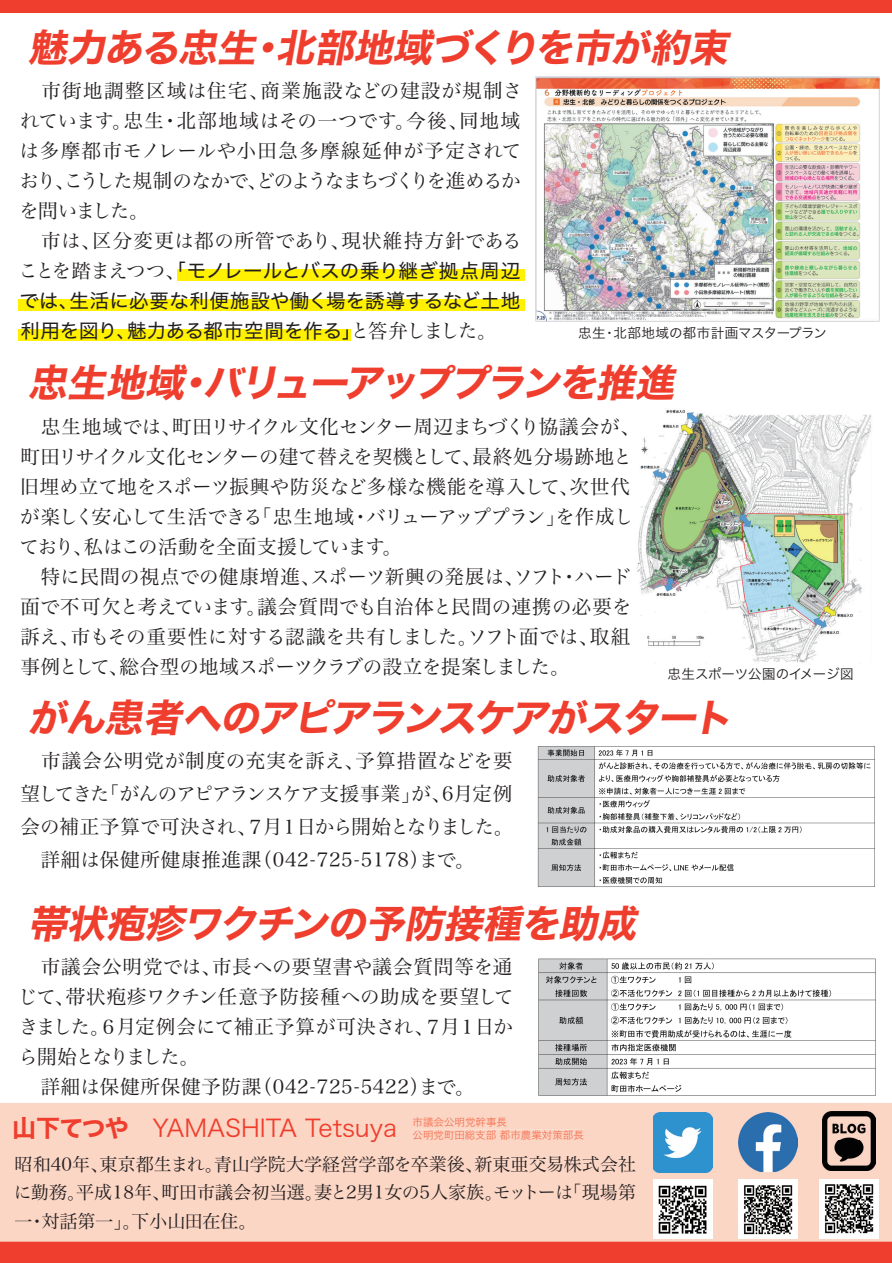
<style>
.page{position:relative;width:892px;height:1263px;background:#fff}
.page>*{position:absolute;margin:0;border:0;box-sizing:border-box;transform-origin:0 0}
.t1{font:italic 38.4px "Hiragino Sans W7";color:#ef3e2e}
.t2{font:24px "Hiragino Sans W3";color:#ef3e2e}
.t3{font:19.5px/30px "Hira Min Pro N W3";letter-spacing:.005em;color:#231f20}
.t4{font:19.5px/30px "Hira Min Pro N W3";letter-spacing:.025em;color:#231f20}
.t5{font:19.5px/30px "Hira Min Pro N W3";letter-spacing:.04em;color:#231f20}
.t6{font:19.5px/30px "Hiragino Sans W4";letter-spacing:.01em;color:#231f20;text-align:justify}
.t7{font:18px/28.5px "Hira Min Pro W3";color:#231f20;text-align:justify}
.t8{font:13.5px "Hiragino Sans W3";letter-spacing:.01em;color:#231f20}
.t9{font:13.5px "Hiragino Sans W3";letter-spacing:-.015em;color:#231f20}
.t10{font:10.5px/12.6px "Hiragino Sans W3";color:#f37254}
.s1{font-family:"Hira Min Pro N W3"}
.s2{font-family:"Hiragino Sans W7"}
</style>
<div class="page">
<div style="left:0;top:0;width:891px;height:13px;background:#ef3e2e"></div>
<div style="left:0;top:1242px;width:891px;height:21px;background:#ef3e2e"></div>
<div style="left:0;top:1103px;width:891px;height:139px;background:#fcd6c5"></div>
<img style="left:653px;top:1113px;width:59px;height:59px">
<img style="left:653px;top:1179px;width:59px;height:60px">
<img style="left:738px;top:1179px;width:59px;height:60px">
<img style="left:822px;top:1111px;width:53px;height:60px">
<img style="left:819px;top:1179px;width:59px;height:60px">
<div style="left:413px;top:1117px;width:93px;height:10px;background:#fcd6c5"></div>
<div style="left:413px;top:1130px;width:170px;height:9px;background:#fcd6c5"></div>
<img style="left:738px;top:1112px;width:59px;height:60px">
<div style="left:18px;top:329px;width:333px;height:12px;background:#fff101"></div>
<div style="left:18px;top:299px;width:507px;height:12px;background:#fff101"></div>
<div style="left:177px;top:269px;width:348px;height:12px;background:#fff101"></div>
<img style="left:538px;top:958px;width:338px;height:138px">
<img style="left:537px;top:746px;width:338px;height:141px">
<img style="left:636px;top:409px;width:236px;height:254px">
<img style="left:535px;top:76px;width:344px;height:245px">
<h1 class="t1" style="left:28px;top:18px;width:712px">魅力ある忠生・北部地域づくりを市が約束</h1>
<p class="t4" style="left:19px;top:74px;width:504px">　市街地調整区域は住宅、商業施設などの建設が規制されています。忠生・北部地域はその一つです。今後、同地域は多摩都市モノレールや小田急多摩線延伸が予定されており、こうした規制のなかで、どのようなまちづくりを進めるかを問いました。<br>　市は、区分変更は都の所管であり、現状維持方針である</p>
<p class="t6" style="left:19px;top:254px;width:503px"><span class="s1">ことを踏まえつつ、</span>「モノレールとバスの乗り継ぎ拠点周辺では、生活に必要な利便施設や働く場を誘導するなど土地利用を図り、魅力ある都市空間を作る」<span class="s1">と答弁しました。</span></p>
<p class="t8" style="left:578px;top:321px;width:264px">忠生・北部地域の都市計画マスタープラン　</p>
<h1 class="t1" style="left:28px;top:352px;width:658px">忠生地域・バリューアッププランを推進</h1>
<p class="t3" style="left:19px;top:410px;width:622px">　忠生地域では、町田リサイクル文化センター周辺まちづくり協議会が、町田リサイクル文化センターの建て替えを契機として、最終処分場跡地と旧埋め立て地をスポーツ振興や防災など多様な機能を導入して、次世代が楽しく安心して生活できる「忠生地域・バリューアッププラン」を作成しており、私はこの活動を全面支援しています。<br>　特に民間の視点での健康増進、スポーツ新興の発展は、ソフト・ハード面で不可欠と考えています。議会質問でも自治体と民間の連携の必要を訴え、市もその重要性に対する認識を共有しました。ソフト面では、取組事例として、総合型の地域スポーツクラブの設立を提案しました。</p>
<h1 class="t1" style="left:28px;top:688px;width:716px">がん患者へのアピアランスケアがスタート</h1>
<p class="t3" style="left:20px;top:742px;width:494px;line-height:33px;text-align:justify">　市議会公明党が制度の充実を訴え、予算措置などを要望してきた「がんのアピアランスケア支援事業」が、6月定例会の補正予算で可決され、７月１日から開始となりました。　詳細は保健所健康推進課（042-725-5178）まで。</p>
<h1 class="t1" style="left:28px;top:893px;width:621px">帯状疱疹ワクチンの予防接種を助成</h1>
<p class="t5" style="left:19px;top:950px;width:496px">　市議会公明党では、市長への要望書や議会質問等を通じて、帯状疱疹ワクチン任意予防接種への助成を要望してきました。６月定例会にて補正予算が可決され、７月１日から開始となりました。<br>　詳細は保健所保健予防課（042-725-5422）まで。</p>
<p class="t9" style="left:667px;top:662px;width:188px">忠生スポーツ公園のイメージ図</p>
<p class="t2" style="left:12px;top:1107px;width:386px"><span class="s2">山下てつや　</span>YAMASHITA Tetsuya</p>
<p class="t7" style="left:14px;top:1148px;width:624px">昭和40年、東京都生まれ。青山学院大学経営学部を卒業後、新東亜交易株式会社に勤務。平成18年、町田市議会初当選。妻と2男1女の5人家族。モットーは「現場第一・対話第一」。下小山田在住。</p>
<p class="t10" style="left:412px;top:1115px;width:173px">市議会公明党幹事長<br>公明党町田総支部 都市農業対策部長</p>
</div>
